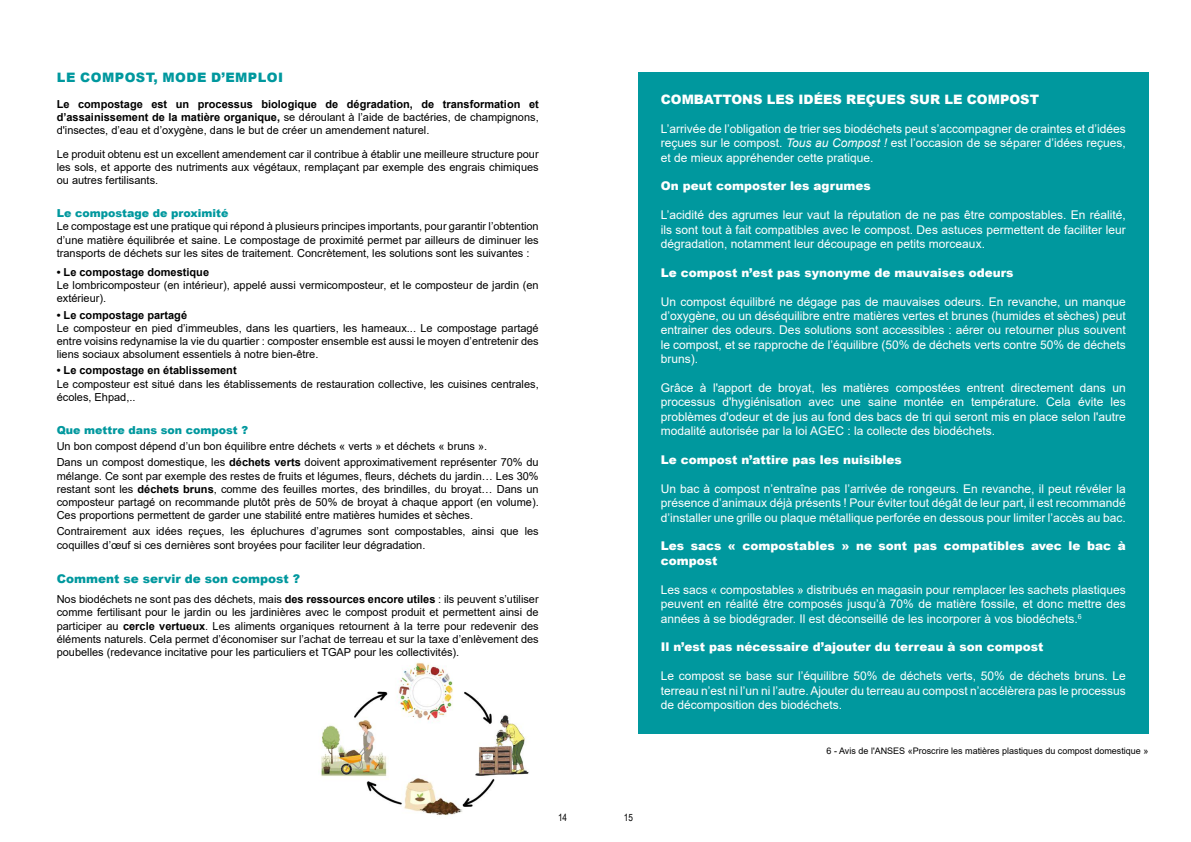
<style>
.page{position:relative;width:1191px;height:842px;background:#fff}
.page>*{position:absolute;margin:0;border:0;box-sizing:border-box;transform-origin:0 0}
.t1{font:900 13px "Arial";color:#fff}
.t2{font:900 13px "Arial";letter-spacing:.035em;color:#00989e}
.t3{font:12px/14.4px "Arial";color:#fff;text-align:justify}
.t4{font:900 12px/14.4px "Arial";color:#fff}
.t5{font:900 12px "Arial";color:#00989e}
.t6{font:11px/13.2px "Arial";color:#000;text-align:justify}
.t7{font:700 11px "Arial";color:#000}
.t8{font:900 11px "Arial";color:#00989e}
.t9{font:10px "Arial Narrow";color:#000}
.t10{font:9px "Arial";color:#000}
.s1{font-weight:700}
.s2{font-style:italic}
</style>
<div class="page">
<div style="left:638px;top:72px;width:510px;height:662px;background:#00989e"></div>
<img style="left:321px;top:662px;width:208px;height:154px">
<p class="t2" style="left:57px;top:68px;width:228px">LE COMPOST, MODE D’EMPLOI</p>
<p class="t6" style="left:57px;top:97px;width:483px"><span class="s1">Le compostage est un processus biologique de dégradation, de transformation et d’assainissement de la matière organique,</span> se déroulant à l’aide de bactéries, de champignons, d'insectes, d’eau et d’oxygène, dans le but de créer un amendement naturel.</p>
<p class="t6" style="left:57px;top:147px;width:483px">Le produit obtenu est un excellent amendement car il contribue à établir une meilleure structure pour les sols, et apporte des nutriments aux végétaux, remplaçant par exemple des engrais chimiques ou autres fertilisants.</p>
<p class="t8" style="left:57px;top:205px;width:173px">Le compostage de proximité</p>
<p class="t6" style="left:57px;top:220px;width:483px">Le compostage est une pratique qui répond à plusieurs principes importants, pour garantir l’obtention d’une matière équilibrée et saine. Le compostage de proximité permet par ailleurs de diminuer les transports de déchets sur les sites de traitement. Concrètement, les solutions sont les suivantes :</p>
<p class="t7" style="left:57px;top:264px;width:154px">• Le compostage domestique</p>
<p class="t6" style="left:57px;top:279px;width:483px">Le lombricomposteur (en intérieur), appelé aussi vermicomposteur, et le composteur de jardin (en extérieur).</p>
<p class="t7" style="left:57px;top:307px;width:132px">• Le compostage partagé</p>
<p class="t6" style="left:57px;top:321px;width:483px">Le composteur en pied d’immeubles, dans les quartiers, les hameaux... Le compostage partagé entre voisins redynamise la vie du quartier : composter ensemble est aussi le moyen d’entretenir des liens sociaux absolument essentiels à notre bien-être.</p>
<p class="t7" style="left:57px;top:363px;width:181px">• Le compostage en établissement</p>
<p class="t6" style="left:57px;top:377px;width:483px">Le composteur est situé dans les établissements de restauration collective, les cuisines centrales, écoles, Ehpad,..</p>
<p class="t8" style="left:57px;top:422px;width:193px">Que mettre dans son compost ?</p>
<p class="t6" style="left:57px;top:438px;width:483px;line-height:16.2px">Un bon compost dépend d’un bon équilibre entre déchets « verts » et déchets « bruns ».<br>Dans un compost domestique, les <span class="s1">déchets verts</span> doivent approximativement représenter 70% du</p>
<p class="t6" style="left:57px;top:469px;width:483px">mélange. Ce sont par exemple des restes de fruits et légumes, fleurs, déchets du jardin… Les 30% restant sont les <span class="s1">déchets bruns</span>, comme des feuilles mortes, des brindilles, du broyat… Dans un composteur partagé on recommande plutôt près de 50% de broyat à chaque apport (en volume).<br>Ces proportions permettent de garder une stabilité entre matières humides et sèches.</p>
<p class="t6" style="left:57px;top:525px;width:483px">Contrairement aux idées reçues, les épluchures d’agrumes sont compostables, ainsi que les coquilles d’œuf si ces dernières sont broyées pour faciliter leur dégradation.</p>
<p class="t5" style="left:57px;top:570px;width:245px">Comment se servir de son compost ?</p>
<p class="t6" style="left:57px;top:593px;width:483px">Nos biodéchets ne sont pas des déchets, mais <span class="s1">des ressources encore utiles</span> : ils peuvent s’utiliser comme fertilisant pour le jardin ou les jardinières avec le compost produit et permettent ainsi de participer au <span class="s1">cercle vertueux</span>. Les aliments organiques retournent à la terre pour redevenir des éléments naturels. Cela permet d’économiser sur l’achat de terreau et sur la taxe d’enlèvement des poubelles (redevance incitative pour les particuliers et TGAP pour les collectivités).</p>
<p class="t9" style="left:558px;top:810px;width:11px">14</p>
<p class="t9" style="left:624px;top:810px;width:11px">15</p>
<p class="t1" style="left:660px;top:90px;width:380px">COMBATTONS LES IDÉES REÇUES SUR LE COMPOST</p>
<p class="t3" style="left:660px;top:121px;width:466px">L’arrivée de l’obligation de trier ses biodéchets peut s’accompagner de craintes et d’idées reçues sur le compost. <span class="s2">Tous au Compost !</span> est l’occasion de se séparer d’idées reçues, et de mieux appréhender cette pratique.</p>
<p class="t4" style="left:660px;top:179px;width:212px">On peut composter les agrumes</p>
<p class="t3" style="left:660px;top:208px;width:466px">L’acidité des agrumes leur vaut la réputation de ne pas être compostables. En réalité, ils sont tout à fait compatibles avec le compost. Des astuces permettent de faciliter leur dégradation, notamment leur découpage en petits morceaux.</p>
<p class="t4" style="left:660px;top:265px;width:354px">Le compost n’est pas synonyme de mauvaises odeurs</p>
<p class="t3" style="left:660px;top:294px;width:466px">Un compost équilibré ne dégage pas de mauvaises odeurs. En revanche, un manque d’oxygène, ou un déséquilibre entre matières vertes et brunes (humides et sèches) peut entrainer des odeurs. Des solutions sont accessibles : aérer ou retourner plus souvent le compost, et se rapproche de l’équilibre (50% de déchets verts contre 50% de déchets bruns).</p>
<p class="t3" style="left:660px;top:381px;width:466px">Grâce à l'apport de broyat, les matières compostées entrent directement dans un processus d'hygiénisation avec une saine montée en température. Cela évite les problèmes d'odeur et de jus au fond des bacs de tri qui seront mis en place selon l'autre modalité autorisée par la loi AGEC : la collecte des biodéchets.</p>
<p class="t4" style="left:660px;top:452px;width:243px">Le compost n’attire pas les nuisibles</p>
<p class="t3" style="left:660px;top:481px;width:466px">Un bac à compost n’entraîne pas l’arrivée de rongeurs. En revanche, il peut révéler la présence d’animaux déjà présents ! Pour éviter tout dégât de leur part, il est recommandé d’installer une grille ou plaque métallique perforée en dessous pour limiter l’accès au bac.</p>
<p class="t4" style="left:660px;top:539px;width:466px">Les sacs « compostables » ne sont pas compatibles avec le bac à compost</p>
<p class="t3" style="left:660px;top:582px;width:466px">Les sacs « compostables » distribués en magasin pour remplacer les sachets plastiques peuvent en réalité être composés jusqu’à 70% de matière fossile, et donc mettre des années à se biodégrader. Il est déconseillé de les incorporer à vos biodéchets.<sup>6</sup></p>
<p class="t4" style="left:660px;top:639px;width:384px">Il n’est pas nécessaire d’ajouter du terreau à son compost</p>
<p class="t3" style="left:660px;top:669px;width:466px">Le compost se base sur l’équilibre 50% de déchets verts, 50% de déchets bruns. Le terreau n’est ni l’un ni l’autre. Ajouter du terreau au compost n’accélèrera pas le processus de décomposition des biodéchets.</p>
<p class="t10" style="left:826px;top:745px;width:323px">6 - Avis de l'ANSES «Proscrire les matières plastiques du compost domestique »</p>
</div>
